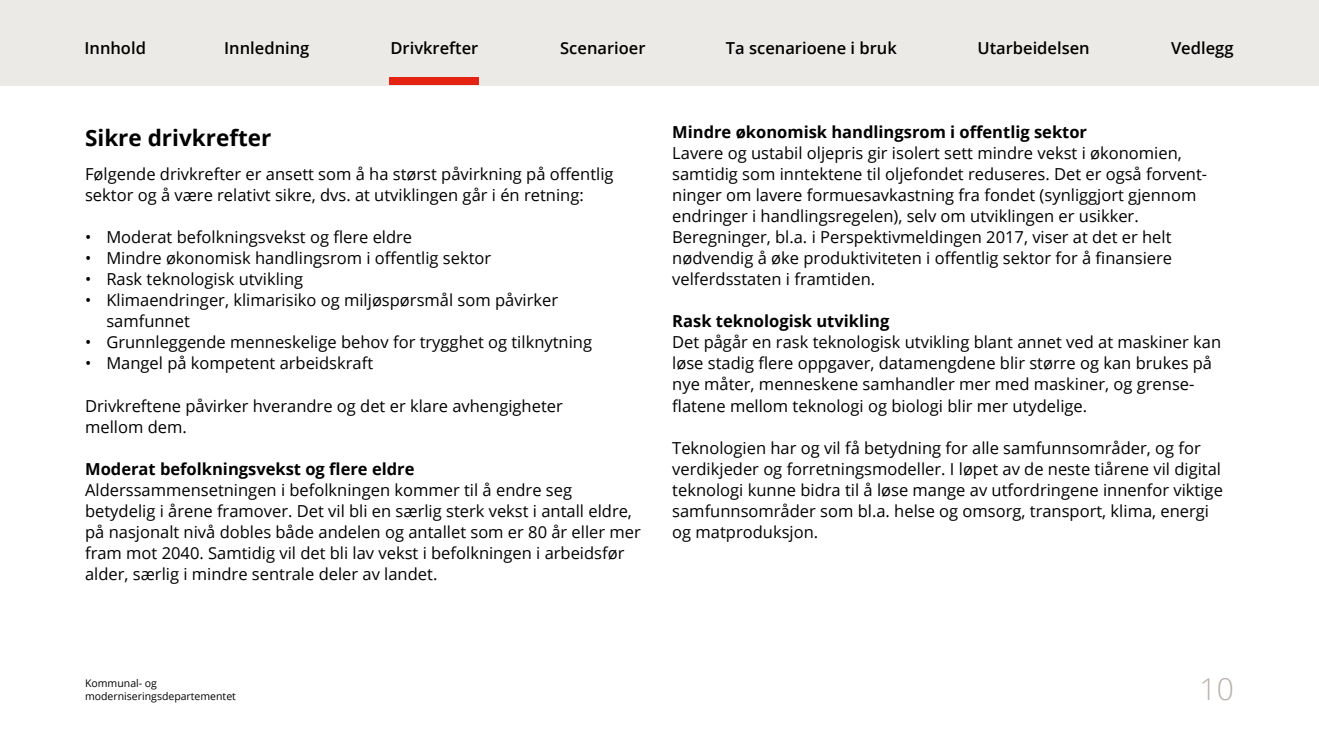
<style>
.page{position:relative;width:1319px;height:745px;background:#fff}
.page>*{position:absolute;margin:0;border:0;box-sizing:border-box;transform-origin:0 0}
.t1{font:300 30px "Open Sans";color:#b9b3ae}
.H2{font:700 22.5px "Open Sans";color:#000}
.Bullets{font:16.5px/21px "Open Sans";color:#000}
.t2{font:700 16.5px "Open Sans";color:#000}
.t3{font:600 16.5px "Open Sans";color:#000}
.t4{font:10.5px/13.5px "Open Sans";color:#000}
</style>
<div class="page">
<div style="left:0;top:0;width:1318px;height:85px;background:#eceae6"></div>
<div style="left:389px;top:77px;width:90px;height:8px;background:#e42313"></div>
<p class="t3" style="left:84px;top:37px;width:63px">Innhold</p>
<p class="t3" style="left:224px;top:37px;width:87px">Innledning</p>
<p class="t3" style="left:390px;top:37px;width:89px">Drivkrefter</p>
<p class="t3" style="left:560px;top:37px;width:87px">Scenarioer</p>
<p class="t3" style="left:725px;top:37px;width:172px">Ta scenarioene i bruk</p>
<p class="t3" style="left:977px;top:37px;width:114px">Utarbeidelsen</p>
<p class="t3" style="left:1170px;top:37px;width:64px">Vedlegg</p>
<p class="H2" style="left:85px;top:121px;width:188px">Sikre drivkrefter</p>
<p class="Bullets" style="left:85px;top:163px;width:530px">Følgende drivkrefter er ansett som å ha størst påvirkning på offentlig sektor og å være relativt sikre, dvs. at utviklingen går i én retning:</p>
<p class="Bullets" style="left:85px;top:226px;width:328px">• Moderat befolkningsvekst og flere eldre</p>
<p class="Bullets" style="left:85px;top:247px;width:407px">• Mindre økonomisk handlingsrom i offentlig sektor</p>
<p class="Bullets" style="left:85px;top:268px;width:220px">• Rask teknologisk utvikling</p>
<p class="Bullets" style="left:85px;top:289px;width:474px">• Klimaendringer, klimarisiko og miljøspørsmål som påvirker</p>
<p class="Bullets" style="left:106px;top:310px;width:85px">samfunnet</p>
<p class="Bullets" style="left:85px;top:331px;width:508px">• Grunnleggende menneskelige behov for trygghet og tilknytning</p>
<p class="Bullets" style="left:85px;top:352px;width:289px">• Mangel på kompetent arbeidskraft</p>
<p class="Bullets" style="left:85px;top:394px;width:479px">Drivkreftene påvirker hverandre og det er klare avhengigheter mellom dem.</p>
<h3 class="t2" style="left:85px;top:456px;width:331px">Moderat befolkningsvekst og flere eldre</h3>
<p class="Bullets" style="left:85px;top:478px;width:557px">Alderssammensetningen i befolkningen kommer til å endre seg betydelig i årene framover. Det vil bli en særlig sterk vekst i antall eldre, på nasjonalt nivå dobles både andelen og antallet som er 80 år eller mer fram mot 2040. Samtidig vil det bli lav vekst i befolkningen i arbeidsfør alder, særlig i mindre sentrale deler av landet.</p>
<h3 class="t2" style="left:672px;top:120px;width:416px">Mindre økonomisk handlingsrom i offentlig sektor</h3>
<p class="Bullets" style="left:672px;top:142px;width:511px">Lavere og ustabil oljepris gir isolert sett mindre vekst i økonomien,</p>
<p class="Bullets" style="left:672px;top:163px;width:536px">samtidig som inntektene til oljefondet reduseres. Det er også forvent-</p>
<p class="Bullets" style="left:672px;top:184px;width:525px">ninger om lavere formuesavkastning fra fondet (synliggjort gjennom</p>
<p class="Bullets" style="left:672px;top:205px;width:468px">endringer i handlingsregelen), selv om utviklingen er usikker.</p>
<p class="Bullets" style="left:672px;top:226px;width:501px;text-align:justify">Beregninger, bl.a. i Perspektivmeldingen 2017, viser at det er helt nødvendig å øke produktiviteten i offentlig sektor for å finansiere velferdsstaten i framtiden.</p>
<h3 class="t2" style="left:672px;top:309px;width:218px">Rask teknologisk utvikling</h3>
<p class="Bullets" style="left:672px;top:331px;width:550px">Det pågår en rask teknologisk utvikling blant annet ved at maskiner kan løse stadig flere oppgaver, datamengdene blir større og kan brukes på nye måter, menneskene samhandler mer med maskiner, og grense-</p>
<p class="Bullets" style="left:672px;top:394px;width:416px">flatene mellom teknologi og biologi blir mer utydelige.</p>
<p class="Bullets" style="left:672px;top:436px;width:552px">Teknologien har og vil få betydning for alle samfunnsområder, og for verdikjeder og forretningsmodeller. I løpet av de neste tiårene vil digital teknologi kunne bidra til å løse mange av utfordringene innenfor viktige samfunnsområder som bl.a. helse og omsorg, transport, klima, energi og matproduksjon.</p>
<p class="t4" style="left:85px;top:675px;width:152px">Kommunal- og moderniseringsdepartementet</p>
<h1 class="t1" style="left:1199px;top:668px;width:36px">10</h1>
</div>
